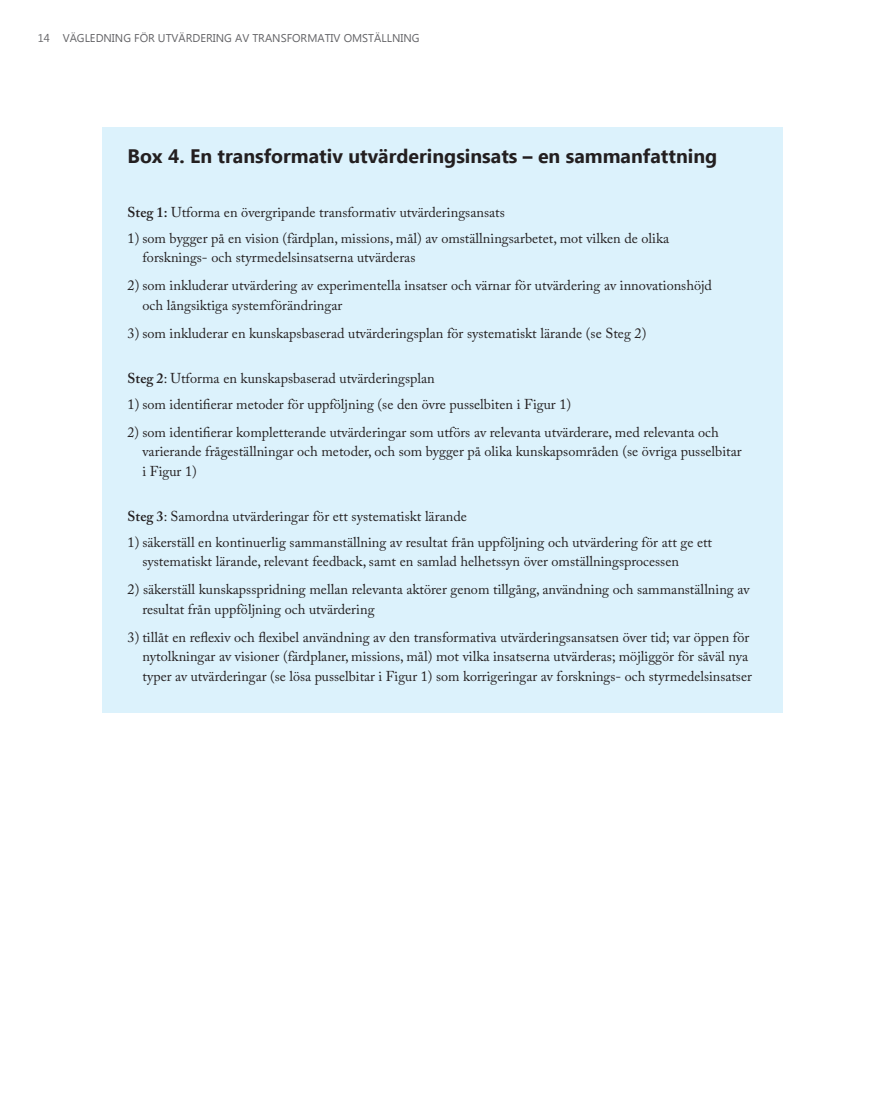
<style>
.page{position:relative;width:893px;height:1106px;background:#fff}
.page>*{position:absolute;margin:0;border:0;box-sizing:border-box;transform-origin:0 0}
.Rubrik_boxar{font:700 19.5px "Ebrima";color:#231f20}
.Listor_i_brödtext{font:14.25px/19.5px "Adobe Caslon Pro";color:#231f20}
.Boxtext_adobe_caslon{font:14.25px "Adobe Caslon Pro";color:#231f20}
.t1{font:11.25px "Ebrima";color:#636366}
.s1{font-weight:600}
</style>
<div class="page">
<div style="left:102px;top:128px;width:680px;height:585px;background:#dcf2fc"></div>
<p class="t1" style="left:38px;top:30px;width:383px">14 VÄGLEDNING FÖR UTVÄRDERING AV TRANSFORMATIV OMSTÄLLNING</p>
<p class="Rubrik_boxar" style="left:128px;top:142px;width:591px">Box 4. En transformativ utvärderingsinsats – en sammanfattning</p>
<p class="Boxtext_adobe_caslon" style="left:128px;top:204px;width:379px"><span class="s1">Steg 1:</span> Utforma en övergripande transformativ utvärderingsansats</p>
<p class="Listor_i_brödtext" style="left:142px;top:228px;width:528px;text-indent:-15px">1) som bygger på en vision (färdplan, missions, mål) av omställningsarbetet, mot vilken de olika forsknings- och styrmedelsinsatserna utvärderas</p>
<p class="Listor_i_brödtext" style="left:142px;top:275px;width:571px;text-indent:-15px">2) som inkluderar utvärdering av experimentella insatser och värnar för utvärdering av innovationshöjd och långsiktiga systemförändringar</p>
<p class="Listor_i_brödtext" style="left:128px;top:323px;width:520px">3) som inkluderar en kunskapsbaserad utvärderingsplan för systematiskt lärande (se Steg 2)</p>
<p class="Boxtext_adobe_caslon" style="left:128px;top:369px;width:309px"><span class="s1">Steg 2</span>: Utforma en kunskapsbaserad utvärderingsplan</p>
<p class="Listor_i_brödtext" style="left:128px;top:394px;width:445px">1) som identifierar metoder för uppföljning (se den övre pusselbiten i Figur 1)</p>
<p class="Listor_i_brödtext" style="left:142px;top:422px;width:601px;text-indent:-15px">2) som identifierar kompletterande utvärderingar som utförs av relevanta utvärderare, med relevanta och varierande frågeställningar och metoder, och som bygger på olika kunskapsområden (se övriga pusselbitar i Figur 1)</p>
<p class="Boxtext_adobe_caslon" style="left:128px;top:507px;width:341px"><span class="s1">Steg 3</span>: Samordna utvärderingar för ett systematiskt lärande</p>
<p class="Listor_i_brödtext" style="left:142px;top:532px;width:571px;text-indent:-15px">1) säkerställ en kontinuerlig sammanställning av resultat från uppföljning och utvärdering för att ge ett systematiskt lärande, relevant feedback, samt en samlad helhetssyn över omställningsprocessen</p>
<p class="Listor_i_brödtext" style="left:142px;top:579px;width:609px;text-indent:-15px">2) säkerställ kunskapsspridning mellan relevanta aktörer genom tillgång, användning och sammanställning av resultat från uppföljning och utvärdering</p>
<p class="Listor_i_brödtext" style="left:142px;top:627px;width:611px;text-indent:-15px">3) tillåt en reflexiv och flexibel användning av den transformativa utvärderingsansatsen över tid; var öppen för nytolkningar av visioner (färdplaner, missions, mål) mot vilka insatserna utvärderas; möjliggör för såväl nya typer av utvärderingar (se lösa pusselbitar i Figur 1) som korrigeringar av forsknings- och styrmedelsinsatser</p>
</div>
